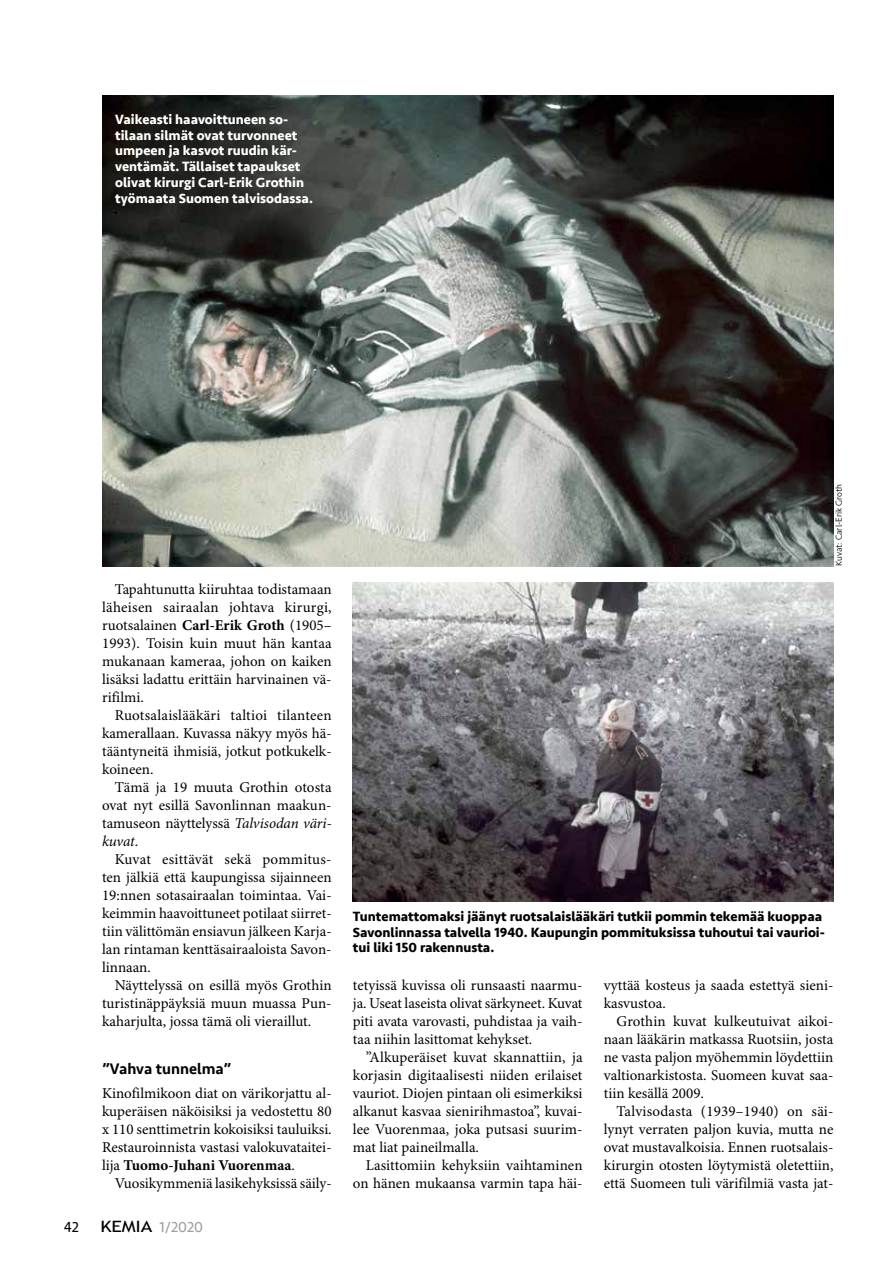
<style>
.page{position:relative;width:893px;height:1263px;background:#fff}
.page>*{position:absolute;margin:0;border:0;box-sizing:border-box;transform-origin:0 0}
.t1{font:500 15.75px "Seravek";color:#000}
.t2{font:15px/18px "Minion Pro";color:#000;text-align:justify}
.t3{font:15px "Seravek";color:#9d9d9c}
.t4{font:15px "Seravek";color:#000}
.t5{font:700 13.8px/15.8px "Seravek";color:#fff}
.t6{font:700 13.8px/15.8px "Seravek";color:#000}
.t7{font:300 9px "Seravek";color:#000}
.s1{font-weight:700}
.s2{font-style:italic}
.s3{font-family:"Trebuchet MS";font-size:15.6px;color:#000}
</style>
<div class="page">
<img style="left:102px;top:96px;width:731px;height:470px">
<img style="left:353px;top:583px;width:480px;height:318px">
<p class="t5" style="left:115px;top:111px;width:199px">Vaikeasti haavoittuneen so&shy;tilaan silmät ovat turvonneet umpeen ja kasvot ruudin kär&shy;ventämät. Tällaiset tapaukset olivat kirurgi Carl-Erik Grothin työmaata Suomen talvisodassa.</p>
<p class="t2" style="left:102px;top:581px;width:231px;text-indent:13px">Tapahtunutta kiiruhtaa todistamaan läheisen sairaalan johtava kirurgi, ruotsalainen <span class="s1">Carl-Erik Groth</span> (1905– 1993). Toisin kuin muut hän kantaa mukanaan kameraa, johon on kaiken lisäksi ladattu erittäin harvinainen vä&shy;rifilmi.</p>
<p class="t2" style="left:102px;top:707px;width:231px;text-indent:13px">Ruotsalaislääkäri taltioi tilanteen kamerallaan. Kuvassa näkyy myös hä&shy;tääntyneitä ihmisiä, jotkut potkukelk&shy;koineen.</p>
<p class="t2" style="left:102px;top:779px;width:231px;text-indent:13px">Tämä ja 19 muuta Grothin otosta ovat nyt esillä Savonlinnan maakun&shy;tamuseon näyttelyssä <span class="s2">Talvisodan väri&shy;kuvat</span>.</p>
<p class="t2" style="left:102px;top:851px;width:231px;text-indent:13px">Kuvat esittävät sekä pommitus&shy;ten jälkiä että kaupungissa sijainneen 19:nnen sotasairaalan toimintaa. Vai&shy;keimmin haavoittuneet potilaat siirret&shy;tiin välittömän ensiavun jälkeen Karja&shy;lan rintaman kenttäsairaaloista Savon&shy;linnaan.</p>
<p class="t2" style="left:102px;top:977px;width:231px;text-indent:13px">Näyttelyssä on esillä myös Grothin turistinäppäyksiä muun muassa Pun&shy;kaharjulta, jossa tämä oli vieraillut.</p>
<p class="t1" style="left:102px;top:1059px;width:131px">”Vahva tunnelma”</p>
<p class="t2" style="left:102px;top:1085px;width:231px">Kinofilmikoon diat on värikorjattu al&shy;kuperäisen näköisiksi ja vedostettu 80 x 110 senttimetrin kokoisiksi tauluiksi.<br>Restauroinnista vastasi valokuvataitei&shy;lija <span class="s1">Tuomo-Juhani Vuorenmaa</span>.</p>
<p class="t2" style="left:115px;top:1175px;width:218px">Vuosikymmeniä lasikehyksissä säily-</p>
<p class="t4" style="left:64px;top:1215px;width:17px">42</p>
<p class="t3" style="left:101px;top:1215px;width:104px"><span class="s3">KEMIA</span> 1/2020</p>
<p class="t7" style="left:833px;top:566px;width:84px;rotate:-90deg">Kuvat: Carl-Erik Groth</p>
<p class="t6" style="left:353px;top:908px;width:473px">Tuntemattomaksi jäänyt ruotsalaislääkäri tutkii pommin tekemää kuoppaa<br>Savonlinnassa talvella 1940. Kaupungin pommituksissa tuhoutui tai vaurioi&shy;tui liki 150 rakennusta.</p>
<p class="t2" style="left:353px;top:977px;width:231px">tetyissä kuvissa oli runsaasti naarmu&shy;ja. Useat laseista olivat särkyneet. Kuvat piti avata varovasti, puhdistaa ja vaih&shy;taa niihin lasittomat kehykset.</p>
<p class="t2" style="left:353px;top:1049px;width:231px;text-indent:13px">”Alkuperäiset kuvat skannattiin, ja korjasin digitaalisesti niiden erilaiset vauriot. Diojen pintaan oli esimerkiksi alkanut kasvaa sienirihmastoa”, kuvai&shy;lee Vuorenmaa, joka putsasi suurim&shy;mat liat paineilmalla.</p>
<p class="t2" style="left:353px;top:1157px;width:231px;text-align:right">Lasittomiin kehyksiin vaihtaminen on hänen mukaansa varmin tapa häi-</p>
<p class="t2" style="left:604px;top:977px;width:231px">vyttää kosteus ja saada estettyä sieni&shy;kasvustoa.</p>
<p class="t2" style="left:604px;top:1013px;width:231px;text-indent:13px">Grothin kuvat kulkeutuivat aikoi&shy;naan lääkärin matkassa Ruotsiin, josta ne vasta paljon myöhemmin löydettiin valtionarkistosta. Suomeen kuvat saa&shy;tiin kesällä 2009.</p>
<p class="t2" style="left:604px;top:1103px;width:231px;text-indent:13px">Talvisodasta (1939–1940) on säi&shy;lynyt verraten paljon kuvia, mutta ne ovat mustavalkoisia. Ennen ruotsalais&shy;kirurgin otosten löytymistä oletettiin, että Suomeen tuli värifilmiä vasta jat-</p>
</div>
